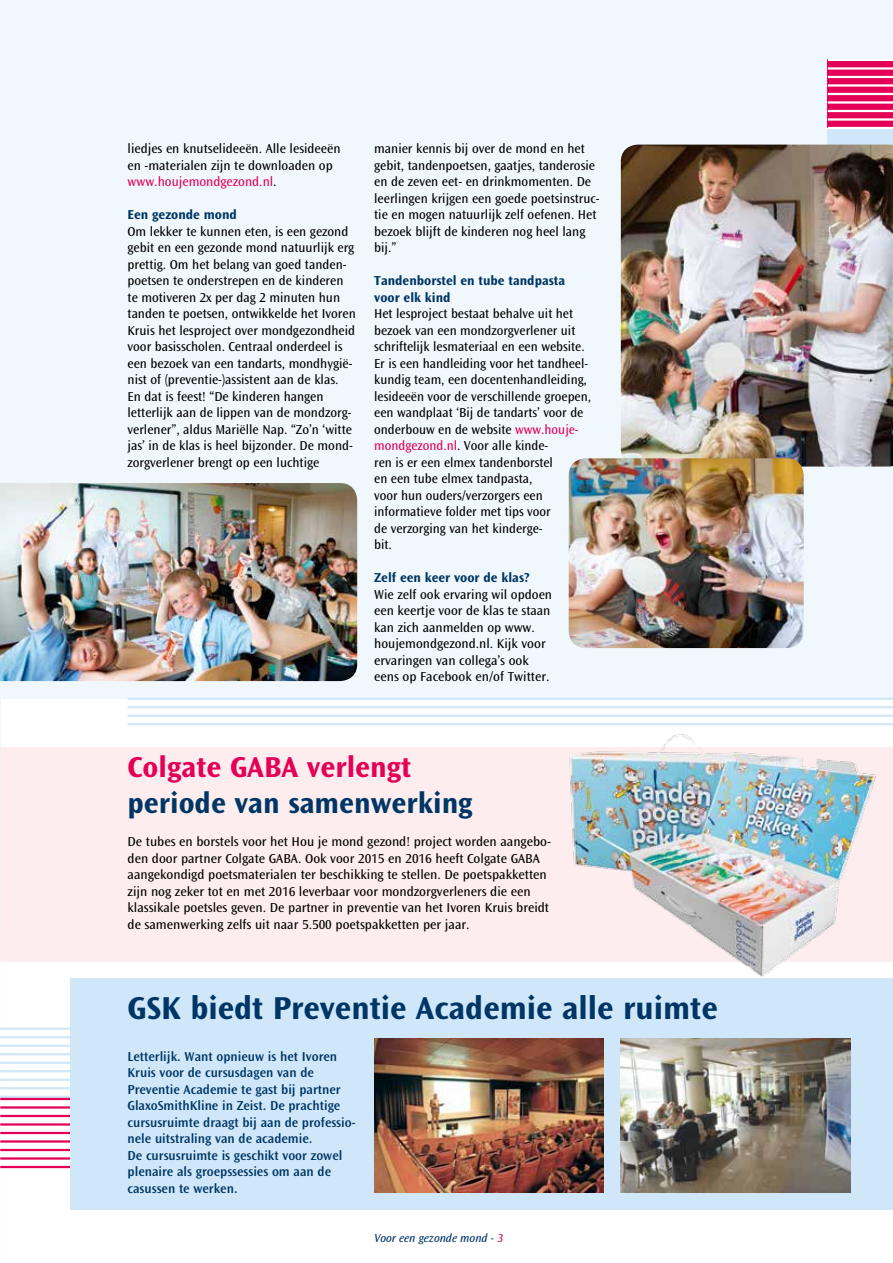
<style>
.page{position:relative;width:893px;height:1263px;background:#fff}
.page>*{position:absolute;margin:0;border:0;box-sizing:border-box;transform-origin:0 0}
.t1{font:700 33px "Ocean Sans Std";color:#003665}
.t2{font:700 30px "Ocean Sans Std";color:#003665}
.t3{font:700 30px "Ocean Sans Std";color:#e50057}
.t4{font:13.5px/16.5px "Ocean Sans Std";color:#000}
.t5{font:600 13.5px/16.5px "Ocean Sans Std";color:#003665}
.t6{font:700 13.5px/16.5px "Ocean Sans Std";color:#003665}
.t7{font:italic 12px "Ocean Sans Std";color:#003665}
.s1{color:#e50057}
</style>
<div class="page">
<div style="left:1px;top:0;width:892px;height:698px;background:#f1f8fd"></div>
<div style="left:828px;top:59px;width:65px;height:69px;background:#e50057"></div>
<div style="left:828px;top:129px;width:65px;height:71px;background:#cfe7f9"></div>
<hr style="left:828px;top:59px;width:65px;height:2px;background:#fff">
<hr style="left:828px;top:67px;width:65px;height:3px;background:#fff">
<hr style="left:828px;top:76px;width:65px;height:2px;background:#fff">
<hr style="left:828px;top:84px;width:65px;height:3px;background:#fff">
<hr style="left:828px;top:93px;width:65px;height:2px;background:#fff">
<hr style="left:828px;top:101px;width:65px;height:3px;background:#fff">
<hr style="left:828px;top:110px;width:65px;height:2px;background:#fff">
<hr style="left:828px;top:118px;width:65px;height:3px;background:#fff">
<hr style="left:828px;top:127px;width:65px;height:2px;background:#fff">
<div style="left:0;top:747px;width:893px;height:215px;background:#fdedee"></div>
<hr style="left:0;top:1028px;width:70px;height:2px;background:#cfe7f9">
<hr style="left:0;top:1036px;width:70px;height:2px;background:#cfe7f9">
<hr style="left:0;top:1044px;width:70px;height:3px;background:#cfe7f9">
<hr style="left:0;top:1053px;width:70px;height:2px;background:#cfe7f9">
<hr style="left:0;top:1062px;width:70px;height:2px;background:#cfe7f9">
<hr style="left:0;top:1070px;width:70px;height:2px;background:#cfe7f9">
<hr style="left:0;top:1079px;width:70px;height:2px;background:#cfe7f9">
<hr style="left:0;top:1087px;width:70px;height:2px;background:#cfe7f9">
<hr style="left:0;top:1096px;width:70px;height:2px;background:#cfe7f9">
<hr style="left:0;top:1098px;width:70px;height:2px;background:#e50057">
<hr style="left:0;top:1106px;width:70px;height:2px;background:#e50057">
<hr style="left:0;top:1115px;width:70px;height:2px;background:#e50057">
<hr style="left:0;top:1123px;width:70px;height:2px;background:#e50057">
<hr style="left:0;top:1132px;width:70px;height:2px;background:#e50057">
<hr style="left:0;top:1140px;width:70px;height:2px;background:#e50057">
<hr style="left:0;top:1149px;width:70px;height:2px;background:#e50057">
<hr style="left:0;top:1157px;width:70px;height:2px;background:#e50057">
<hr style="left:0;top:1166px;width:70px;height:2px;background:#e50057">
<img style="left:621px;top:145px;width:272px;height:321px">
<svg style="left:0;top:698px;width:1px;height:230px"></svg>
<div style="left:70px;top:978px;width:823px;height:231px;background:#cfe7f9"></div>
<img style="left:374px;top:1039px;width:230px;height:154px">
<img style="left:621px;top:1039px;width:229px;height:154px">
<img style="left:0;top:483px;width:357px;height:198px">
<img style="left:569px;top:458px;width:235px;height:190px">
<hr style="left:128px;top:698px;width:765px;height:2px;background:#cfe7f9">
<hr style="left:128px;top:706px;width:765px;height:2px;background:#cfe7f9">
<hr style="left:128px;top:715px;width:765px;height:2px;background:#cfe7f9">
<hr style="left:128px;top:723px;width:765px;height:2px;background:#cfe7f9">
<img style="left:569px;top:734px;width:307px;height:243px">
<svg style="left:0;top:0;width:2px;height:584px"></svg>
<p class="t4" style="left:128px;top:140px;width:214px">liedjes en knutselideeën. Alle lesideeën en -materialen zijn te downloaden op <span class="s1">www.houjemondgezond.nl</span>.</p>
<p class="t6" style="left:128px;top:206px;width:111px">Een gezonde mond</p>
<p class="t4" style="left:128px;top:223px;width:230px">Om lekker te kunnen eten, is een gezond gebit en een gezonde mond natuurlijk erg prettig. Om het belang van goed tanden&shy;poetsen te onderstrepen en de kinderen te motiveren 2x per dag 2 minuten hun tanden te poetsen, ontwikkelde het Ivoren Kruis het lesproject over mondgezondheid voor basisscholen. Centraal onderdeel is een bezoek van een tandarts, mondhygië&shy;nist of (preventie-)assistent aan de klas.<br>En dat is feest! “De kinderen hangen letterlijk aan de lippen van de mondzorg&shy;verlener”, aldus Mariëlle Nap. “Zo’n ‘witte jas’ in de klas is heel bijzonder. De mond&shy;zorgverlener brengt op een luchtige</p>
<p class="t4" style="left:374px;top:140px;width:227px">manier kennis bij over de mond en het gebit, tandenpoetsen, gaatjes, tanderosie en de zeven eet- en drinkmomenten. De leerlingen krijgen een goede poetsinstruc&shy;tie en mogen natuurlijk zelf oefenen. Het bezoek blijft de kinderen nog heel lang bij.”</p>
<p class="t6" style="left:374px;top:272px;width:192px">Tandenborstel en tube tandpasta voor elk kind</p>
<p class="t4" style="left:374px;top:305px;width:218px">Het lesproject bestaat behalve uit het bezoek van een mondzorgverlener uit schriftelijk lesmateriaal en een website.<br>Er is een handleiding voor het tandheel&shy;kundig team, een docentenhandleiding, lesideeën voor de verschillende groepen, een wandplaat ‘Bij de tandarts’ voor de onderbouw en de website <span class="s1">www.houje&shy;mondgezond.nl</span>. Voor alle kinde-<br>ren is er een elmex tandenborstel<br>en een tube elmex tandpasta,<br>voor hun ouders/verzorgers een informatieve folder met tips voor<br>de verzorging van het kinderge-<br>bit.</p>
<p class="t6" style="left:374px;top:569px;width:157px">Zelf een keer voor de klas?</p>
<p class="t4" style="left:374px;top:586px;width:179px">Wie zelf ook ervaring wil opdoen een keertje voor de klas te staan kan zich aanmelden op www. houjemondgezond.nl. Kijk voor ervaringen van collega’s ook eens op Facebook en/of Twitter.</p>
<h2 class="t3" style="left:128px;top:750px;width:285px">Colgate GABA verlengt</h2>
<h2 class="t2" style="left:128px;top:786px;width:347px">periode van samenwerking</h2>
<p class="t4" style="left:128px;top:833px;width:425px">De tubes en borstels voor het Hou je mond gezond! project worden aangebo&shy;den door partner Colgate GABA. Ook voor 2015 en 2016 heeft Colgate GABA aangekondigd poetsmaterialen ter beschikking te stellen. De poetspakketten zijn nog zeker tot en met 2016 leverbaar voor mondzorgverleners die een klassikale poetsles geven. De partner in preventie van het Ivoren Kruis breidt de samenwerking zelfs uit naar 5.500 poetspakketten per jaar.</p>
<h1 class="t1" style="left:128px;top:989px;width:592px">GSK biedt Preventie Academie alle ruimte</h1>
<p class="t5" style="left:128px;top:1048px;width:230px">Letterlijk. Want opnieuw is het Ivoren Kruis voor de cursusdagen van de Preventie Academie te gast bij partner GlaxoSmithKline in Zeist. De prachtige cursusruimte draagt bij aan de professio&shy;nele uitstraling van de academie.<br>De cursusruimte is geschikt voor zowel plenaire als groepssessies om aan de casussen te werken.</p>
<p class="t7" style="left:374px;top:1231px;width:131px">Voor een gezonde mond - <span class="s1">3</span></p>
</div>
